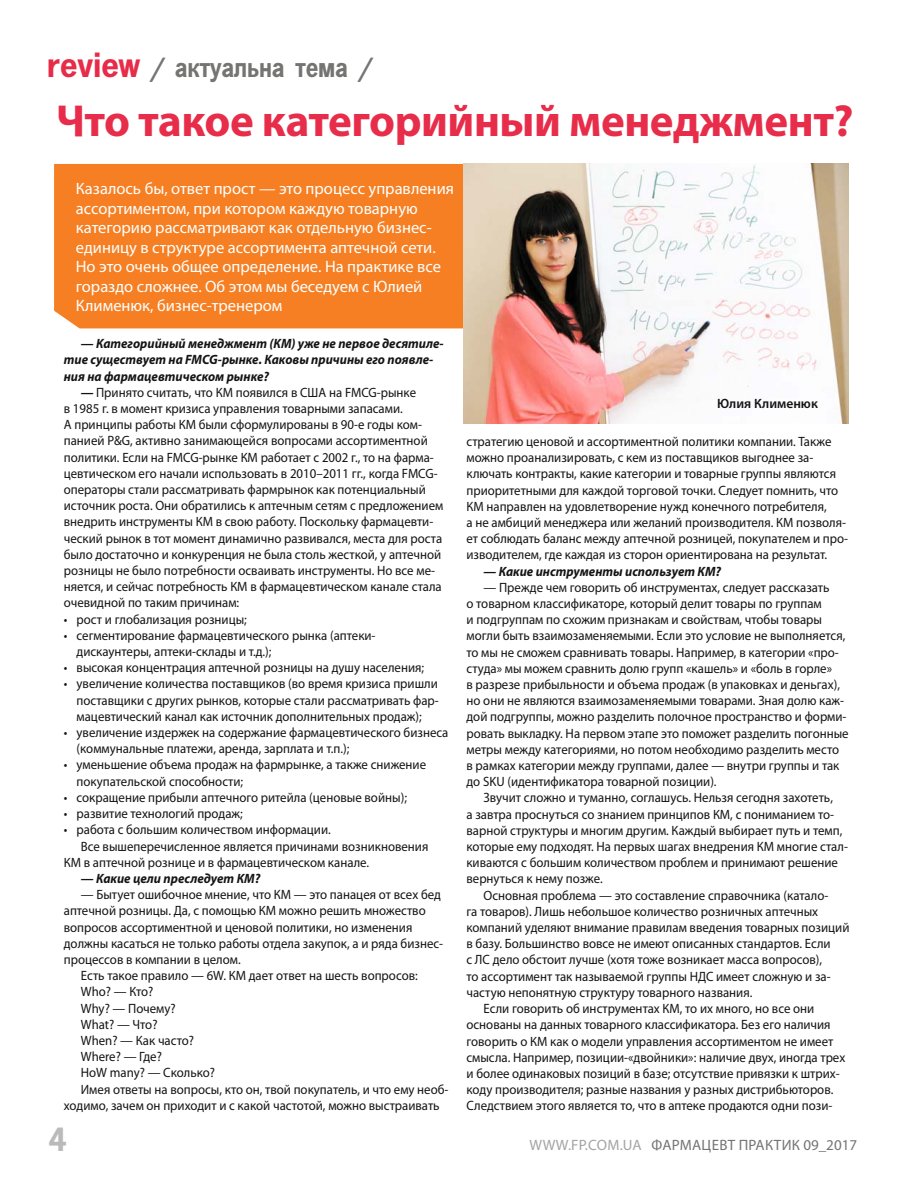
<style>
.page{position:relative;width:915px;height:1178px;background:#fff}
.page>*{position:absolute;margin:0;border:0;box-sizing:border-box;transform-origin:0 0}
.t1{font:700 45px "Myriad Pro";letter-spacing:-.01em;color:#e72d4a}
.t2{font:700 34.5px "News Paper C";color:#bababb}
.t3{font:700 28.5px "News Paper C";color:#747473}
.t4{font:16.5px/19.5px "Myriad Pro";color:#fff}
.t5{font:15px "Myriad Pro";letter-spacing:.02em;color:#747473}
.t6{font:13.5px/16.2px "Myriad Pro";color:#131413;scale:.95 1}
.t7{font:italic 700 13.5px/16.2px "Myriad Pro";color:#131413;scale:.95 1}
.t8{font:600 13.5px "Myriad Pro";color:#131413}
.s1{font-size:36px;color:#e72b48}
.s2{font-weight:700;font-style:italic}
.s3{color:#a3a4a4}
</style>
<div class="page">
<div style="left:54px;top:164px;width:409px;height:164px;background:#f57f22"></div>
<img style="left:463px;top:164px;width:384px;height:259px">
<h3 class="t3" style="left:47px;top:57px;width:325px"><span class="s1">review</span> / актуальна тема /</h3>
<h1 class="t1" style="left:56px;top:103px;width:798px">Что такое категорийный менеджмент?</h1>
<p class="t4" style="left:76px;top:180px;width:379px">Казалось бы, ответ прост — это процесс управления ассортиментом, при котором каждую товарную категорию рассматривают как отдельную бизнес&shy;единицу в структуре ассортимента аптечной сети.<br>Но это очень общее определение. На практике все гораздо сложнее. Об этом мы беседуем с Юлией Клименюк, бизнес-тренером</p>
<p class="t7" style="left:64px;top:337px;width:401px;text-indent:17px">— Категорийный менеджмент (КМ) уже не первое десятиле&shy;тие существует на FMCG-рынке. Каковы причины его появле&shy;ния на фармацевтическом рынке?</p>
<p class="t6" style="left:64px;top:385px;width:401px;text-indent:17px"><span class="s2">—</span> Принято считать, что КМ появился в США на FMCG-рынке<br>в 1985 г. в момент кризиса управления товарными запасами.<br>А принципы работы КМ были сформулированы в 90-е годы ком&shy;панией P&amp;G, активно занимающейся вопросами ассортиментной политики. Если на FMCG-рынке КМ работает с 2002 г., то на фарма&shy;цевтическом его начали использовать в 2010–2011 гг., когда FMCG&shy;операторы стали рассматривать фармрынок как потенциальный источник роста. Они обратились к аптечным сетям с предложением внедрить инструменты КМ в свою работу. Поскольку фармацевти&shy;ческий рынок в тот момент динамично развивался, места для роста было достаточно и конкуренция не была столь жесткой, у аптечной розницы не было потребности осваивать инструменты. Но все ме&shy;няется, и сейчас потребность КМ в фармацевтическом канале стала очевидной по таким причинам:</p>
<p class="t6" style="left:64px;top:612px;width:194px">• рост и глобализация розницы;</p>
<p class="t6" style="left:77px;top:628px;width:316px;text-indent:-13px">• сегментирование фармацевтического рынка (аптеки&shy;дискаунтеры, аптеки-склады и т.д.);</p>
<p class="t6" style="left:64px;top:661px;width:380px">• высокая концентрация аптечной розницы на душу населения;</p>
<p class="t6" style="left:77px;top:677px;width:382px;text-align:justify;text-indent:-13px">• увеличение количества поставщиков (во время кризиса пришли поставщики с других рынков, которые стали рассматривать фар&shy;мацевтический канал как источник дополнительных продаж);</p>
<p class="t6" style="left:77px;top:725px;width:393px;text-indent:-13px">• увеличение издержек на содержание фармацевтического бизнеса (коммунальные платежи, аренда, зарплата и т.п.);</p>
<p class="t6" style="left:77px;top:758px;width:369px;text-indent:-13px">• уменьшение объема продаж на фармрынке, а также снижение покупательской способности;</p>
<p class="t6" style="left:64px;top:790px;width:362px">• сокращение прибыли аптечного ритейла (ценовые войны);</p>
<p class="t6" style="left:64px;top:806px;width:190px">• развитие технологий продаж;</p>
<p class="t6" style="left:64px;top:823px;width:282px">• работа с большим количеством информации.</p>
<p class="t6" style="left:81px;top:839px;width:367px">Все вышеперечисленное является причинами возникновения</p>
<p class="t6" style="left:64px;top:855px;width:323px">КМ в аптечной рознице и в фармацевтическом канале.</p>
<p class="t7" style="left:81px;top:871px;width:190px">— Какие цели преследует КМ?</p>
<p class="t6" style="left:81px;top:887px;width:380px">— Бытует ошибочное мнение, что КМ — это панацея от всех бед</p>
<p class="t6" style="left:64px;top:904px;width:382px">аптечной розницы. Да, с помощью КМ можно решить множество</p>
<p class="t6" style="left:64px;top:920px;width:368px">вопросов ассортиментной и ценовой политики, но изменения</p>
<p class="t6" style="left:64px;top:936px;width:400px">должны касаться не только работы отдела закупок, а и ряда бизнес-</p>
<p class="t6" style="left:64px;top:952px;width:188px">процессов в компании в целом.</p>
<p class="t6" style="left:81px;top:968px;width:356px">Есть такое правило — 6W. КМ дает ответ на шесть вопросов:</p>
<p class="t6" style="left:81px;top:985px;width:78px">Who? — Кто?</p>
<p class="t6" style="left:81px;top:1001px;width:101px">Why? — Почему?</p>
<p class="t6" style="left:81px;top:1017px;width:82px">What? — Что?</p>
<p class="t6" style="left:81px;top:1033px;width:121px">When? — Как часто?</p>
<p class="t6" style="left:81px;top:1049px;width:87px">Where? — Где?</p>
<p class="t6" style="left:81px;top:1066px;width:143px">НоW many? — Сколько?</p>
<p class="t6" style="left:81px;top:1082px;width:388px">Имея ответы на вопросы, кто он, твой покупатель, и что ему необ-</p>
<p class="t6" style="left:64px;top:1098px;width:397px">ходимо, зачем он приходит и с какой частотой, можно выстраивать</p>
<h2 class="t2" style="left:47px;top:1127px;width:22px">4</h2>
<p class="t8" style="left:716px;top:398px;width:102px">Юлия Клименюк</p>
<p class="t6" style="left:466px;top:434px;width:403px">стратегию ценовой и ассортиментной политики компании. Также можно проанализировать, с кем из поставщиков выгоднее за&shy;ключать контракты, какие категории и товарные группы являются приоритетными для каждой торговой точки. Следует помнить, что КМ направлен на удовлетворение нужд конечного потребителя,<br>а не амбиций менеджера или желаний производителя. КМ позволя&shy;ет соблюдать баланс между аптечной розницей, покупателем и про&shy;изводителем, где каждая из сторон ориентирована на результат.</p>
<p class="t7" style="left:483px;top:564px;width:251px">— Какие инструменты использует КМ?</p>
<p class="t6" style="left:466px;top:580px;width:403px;text-indent:17px">— Прежде чем говорить об инструментах, следует рассказать<br>о товарном классификаторе, который делит товары по группам<br>и подгруппам по схожим признакам и свойствам, чтобы товары могли быть взаимозаменяемыми. Если это условие не выполняется, то мы не сможем сравнивать товары. Например, в категории «про&shy;студа» мы можем сравнить долю групп «кашель» и «боль в горле»<br>в разрезе прибыльности и объема продаж (в упаковках и деньгах), но они не являются взаимозаменяемыми товарами. Зная долю каж&shy;дой подгруппы, можно разделить полочное пространство и форми&shy;ровать выкладку. На первом этапе это поможет разделить погонные метры между категориями, но потом необходимо разделить место в рамках категории между группами, далее — внутри группы и так до SKU (идентификатора товарной позиции).</p>
<p class="t6" style="left:466px;top:791px;width:403px;text-indent:17px">Звучит сложно и туманно, соглашусь. Нельзя сегодня захотеть,<br>а завтра проснуться со знанием принципов КМ, с пониманием то&shy;варной структуры и многим другим. Каждый выбирает путь и темп, которые ему подходят. На первых шагах внедрения КМ многие стал&shy;киваются с большим количеством проблем и принимают решение вернуться к нему позже.</p>
<p class="t6" style="left:483px;top:888px;width:364px">Основная проблема — это составление справочника (катало-</p>
<p class="t6" style="left:466px;top:904px;width:371px">га товаров). Лишь небольшое количество розничных аптечных</p>
<p class="t6" style="left:466px;top:920px;width:404px">компаний уделяют внимание правилам введения товарных позиций</p>
<p class="t6" style="left:466px;top:937px;width:385px">в базу. Большинство вовсе не имеют описанных стандартов. Если</p>
<p class="t6" style="left:466px;top:953px;width:376px">с ЛС дело обстоит лучше (хотя тоже возникает масса вопросов),</p>
<p class="t6" style="left:466px;top:969px;width:385px">то ассортимент так называемой группы НДС имеет сложную и за-</p>
<p class="t6" style="left:466px;top:985px;width:302px">частую непонятную структуру товарного названия.</p>
<p class="t6" style="left:483px;top:1001px;width:349px">Если говорить об инструментах КМ, то их много, но все они</p>
<p class="t6" style="left:466px;top:1018px;width:385px">основаны на данных товарного классификатора. Без его наличия</p>
<p class="t6" style="left:466px;top:1034px;width:387px">говорить о КМ как о модели управления ассортиментом не имеет</p>
<p class="t6" style="left:466px;top:1050px;width:400px">смысла. Например, позиции-«двойники»: наличие двух, иногда трех</p>
<p class="t6" style="left:466px;top:1066px;width:394px">и более одинаковых позиций в базе; отсутствие привязки к штрих-</p>
<p class="t6" style="left:466px;top:1082px;width:387px">коду производителя; разные названия у разных дистрибьюторов.</p>
<p class="t6" style="left:466px;top:1099px;width:386px">Следствием этого является то, что в аптеке продаются одни пози-</p>
<p class="t5" style="left:529px;top:1139px;width:329px"><span class="s3">WWW.FP.COM.UA</span> ФАРМАЦЕВТ ПРАКТИК 09_2017</p>
</div>
